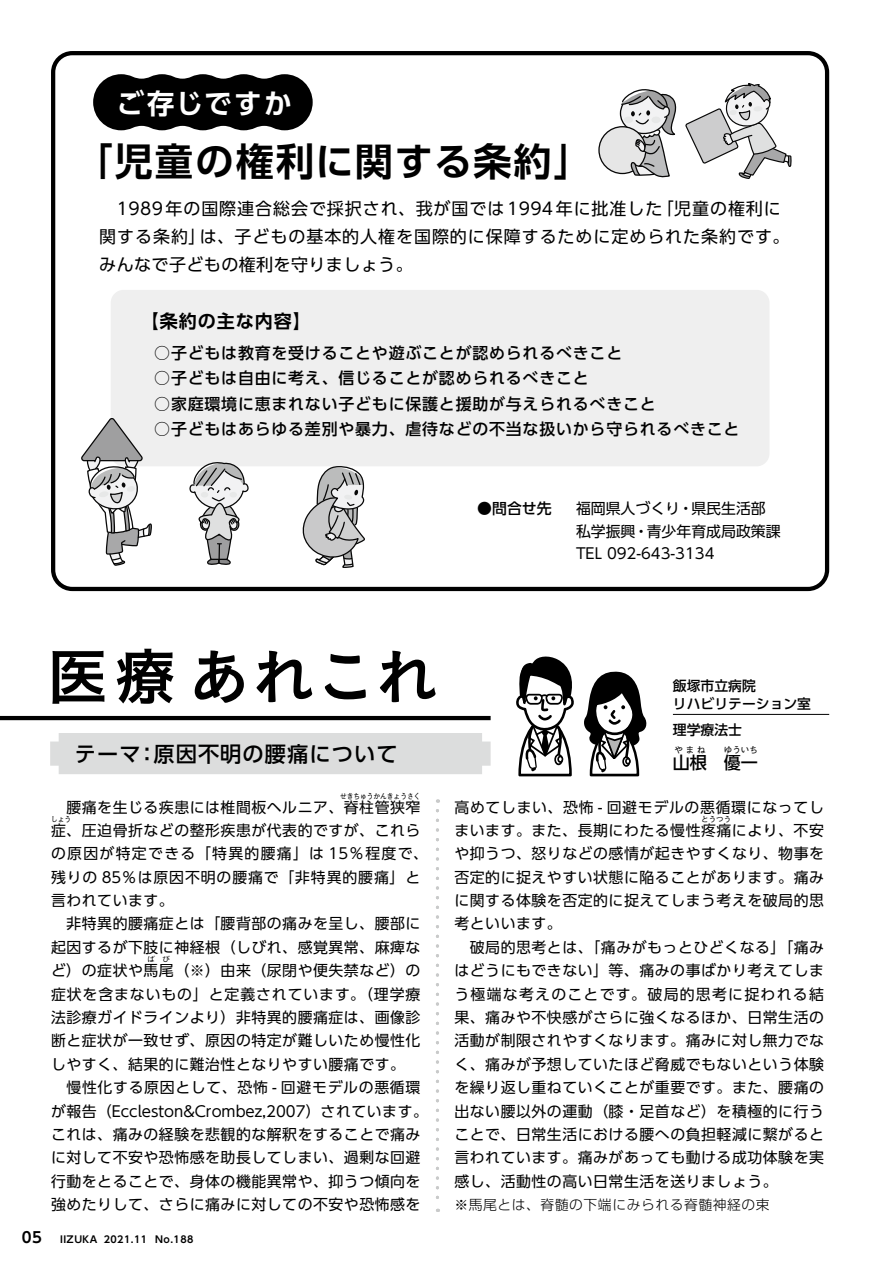
<style>
.page{position:relative;width:893px;height:1263px;background:#fff}
.page>*{position:absolute;margin:0;border:0;box-sizing:border-box;transform-origin:0 0}
.t1{font:61.65px "Koburina Go Std N W6";letter-spacing:.025em;color:#000}
.t2{font:700 38.25px "UD Shin Go Pro De";letter-spacing:.045em;color:#000}
.t3{font:700 27.6px "UD Shin Go Pro De";letter-spacing:.085em;color:#fff}
.t4{font:500 21.3px "UD Shin Go Pro";letter-spacing:.05em;color:#000}
.t5{font:700 18px "UD Shin Go Pro De";letter-spacing:.05em;color:#000}
.t6{font:16.95px/27.6px "UD Shin Go Pro";letter-spacing:.055em;color:#000}
.t7{font:500 16.95px "UD Shin Go Pro";color:#000}
.t8{font:500 15.9px "UD Shin Go Pro";letter-spacing:.05em;color:#000}
.t9{font:14.85px/23.4px "UD Shin Go Pro";letter-spacing:.035em;color:#000;text-align:justify}
.t10{font:14.85px/23.4px "UD Shin Go Pro";letter-spacing:.06em;color:#000}
.t11{font:14.85px/22.4px "UD Shin Go Pro";color:#000}
.t12{font:500 14.85px "UD Shin Go Pro";color:#000}
.t13{font:300 13.8px "UD Shin Go Pro";letter-spacing:.04em;color:#000}
.t14{font:500 13.8px/18.1px "UD Shin Go Pro";color:#000}
.t15{font:700 9.6px "UD Shin Go Pro De";letter-spacing:.05em;color:#000}
.t16{font:500 8.55px "UD Shin Go Pro";color:#000}
.t17{font:7.5px "UD Shin Go Pro";color:#000;scale:.9 1}
.t18{font:7.5px "UD Shin Go Pro";color:#000}
.s1{font-size:14.85px}
</style>
<div class="page">
<svg style="left:51px;top:51px;width:778px;height:540px"></svg>
<svg style="left:301px;top:465px;width:65px;height:103px"></svg>
<svg style="left:188px;top:461px;width:61px;height:105px"></svg>
<div style="left:599px;top:127px;width:47px;height:46px;background:#e6e6e6;border-radius:50%"></div>
<svg style="left:619px;top:88px;width:59px;height:96px"></svg>
<svg style="left:684px;top:82px;width:108px;height:98px"></svg>
<svg style="left:79px;top:416px;width:73px;height:176px"></svg>
<svg style="left:436px;top:810px;width:3px;height:402px"></svg>
<div style="left:50px;top:733px;width:441px;height:41px;background:#dcdddd"></div>
<hr style="left:0;top:716px;width:491px;height:4px;background:#000">
<hr style="left:673px;top:714px;width:156px;height:1px;background:#000">
<svg style="left:516px;top:656px;width:131px;height:120px"></svg>
<h3 class="t3" style="left:116px;top:81px;width:177px">ご存じですか</h3>
<h2 class="t2" style="left:75px;top:131px;width:519px">「児童の権利に関する条約」</h2>
<p class="t6" style="left:99px;top:195px;width:692px">　1989年の国際連合総会で採択され、我が国では1994年に批准した「児童の権利に関する条約」は、子どもの基本的人権を国際的に保障するために定められた条約です。みんなで子どもの権利を守りましょう。</p>
<p class="t5" style="left:141px;top:307px;width:171px">【条約の主な内容】</p>
<p class="t8" style="left:154px;top:340px;width:469px">○子どもは教育を受けることや遊ぶことが認められるべきこと</p>
<p class="t8" style="left:154px;top:365px;width:436px">○子どもは自由に考え、信じることが認められるべきこと</p>
<p class="t8" style="left:154px;top:391px;width:503px">○家庭環境に恵まれない子どもに保護と援助が与えられるべきこと</p>
<p class="t8" style="left:154px;top:416px;width:587px">○子どもはあらゆる差別や暴力、虐待などの不当な扱いから守られるべきこと</p>
<p class="t12" style="left:477px;top:497px;width:76px">●問合せ先</p>
<p class="t11" style="left:576px;top:497px;width:206px">福岡県人づくり・県民生活部私学振興・青少年育成局政策課<br>TEL 092-643-3134</p>
<h1 class="t1" style="left:47px;top:629px;width:393px">医療 あれこれ</h1>
<h3 class="t4" style="left:75px;top:736px;width:325px">テーマ：原因不明の腰痛について</h3>
<p class="t17" style="left:340px;top:790px;width:91px">せきちゅうかんきょうさく</p>
<p class="t9" style="left:51px;top:818px;width:371px">症、圧迫骨折などの整形疾患が代表的ですが、これら</p>
<p class="t9" style="left:66px;top:795px;width:355px">腰痛を生じる疾患には椎間板ヘルニア、脊柱管狭窄</p>
<p class="t17" style="left:51px;top:813px;width:24px">しょう</p>
<p class="t10" style="left:51px;top:841px;width:378px">の原因が特定できる「特異的腰痛」は 15％程度で、残りの 85％は原因不明の腰痛で「非特異的腰痛」と言われています。</p>
<p class="t9" style="left:51px;top:912px;width:371px;text-indent:15px">非特異的腰痛症とは「腰背部の痛みを呈し、腰部に起因するが下肢に神経根（しびれ、感覚異常、麻痺など）の症状や馬尾（※）由来（尿閉や便失禁など）の</p>
<p class="t18" style="left:147px;top:953px;width:24px">ば び</p>
<p class="t9" style="left:51px;top:982px;width:371px">症状を含まないもの」と定義されています。（理学療法診療ガイドラインより）非特異的腰痛症は、画像診断と症状が一致せず、原因の特定が難しいため慢性化しやすく、結果的に難治性となりやすい腰痛です。</p>
<p class="t9" style="left:51px;top:1075px;width:378px;text-align:center">慢性化する原因として、恐怖 - 回避モデルの悪循環<br>が報告（Eccleston&amp;Crombez,2007）されています。これは、痛みの経験を悲観的な解釈をすることで痛みに対して不安や恐怖感を助長してしまい、過剰な回避行動をとることで、身体の機能異常や、抑うつ傾向を強めたりして、さらに痛みに対しての不安や恐怖感を</p>
<p class="t15" style="left:22px;top:1231px;width:173px"><span class="s1">05</span> IIZUKA 2021.11 No.188</p>
<p class="t14" style="left:673px;top:676px;width:140px">飯塚市立病院　<br>リハビリテーション室</p>
<p class="t14" style="left:673px;top:720px;width:71px">理学療法士</p>
<p class="t7" style="left:673px;top:749px;width:87px">山根 優一</p>
<p class="t16" style="left:674px;top:743px;width:33px">やまね</p>
<p class="t16" style="left:724px;top:743px;width:36px">ゆういち</p>
<p class="t9" style="left:454px;top:795px;width:371px">高めてしまい、恐怖 - 回避モデルの悪循環になってしまいます。また、長期にわたる慢性疼痛により、不安</p>
<p class="t18" style="left:701px;top:813px;width:32px">とうつう</p>
<p class="t9" style="left:454px;top:841px;width:371px">や抑うつ、怒りなどの感情が起きやすくなり、物事を否定的に捉えやすい状態に陥ることがあります。痛みに関する体験を否定的に捉えてしまう考えを破局的思考といいます。</p>
<p class="t9" style="left:454px;top:935px;width:371px;text-indent:15px">破局的思考とは、「痛みがもっとひどくなる」「痛みはどうにもできない」等、痛みの事ばかり考えてしまう極端な考えのことです。破局的思考に捉われる結果、痛みや不快感がさらに強くなるほか、日常生活の活動が制限されやすくなります。痛みに対し無力でなく、痛みが予想していたほど脅威でもないという体験を繰り返し重ねていくことが重要です。また、腰痛の出ない腰以外の運動（膝・足首など）を積極的に行うことで、日常生活における腰への負担軽減に繋がると言われています。痛みがあっても動ける成功体験を実感し、活動性の高い日常生活を送りましょう。</p>
<p class="t13" style="left:454px;top:1193px;width:317px">※馬尾とは、脊髄の下端にみられる脊髄神経の束</p>
</div>
